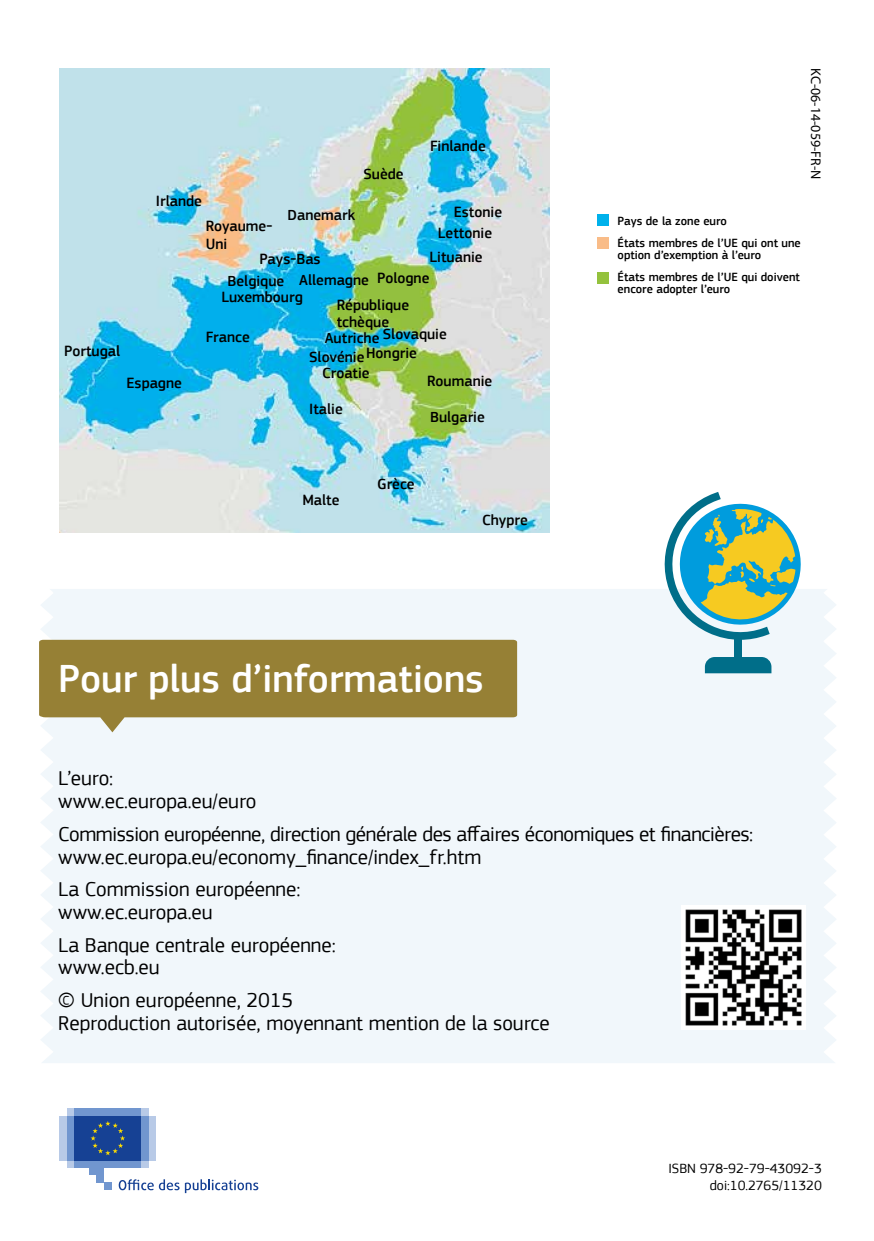
<style>
.page{position:relative;width:874px;height:1241px;background:#fff}
.page>*{position:absolute;margin:0;border:0;box-sizing:border-box;transform-origin:0 0}
.t1{font:500 40.25px "EC Square Sans Pro";color:#fff}
.t2{font:21px/22.8px "EC Square Sans Pro";color:#000}
.t3{font:21px/22.8px "EC Square Sans Pro";letter-spacing:-.02em;color:#000}
.t4{font:500 15.4px/17.5px "EC Square Sans Pro";color:#000}
.t5{font:14px/16.8px "EC Square Sans Pro";color:#000;text-align:right}
.t6{font:14px "Myriad Pro";color:#000}
.t7{font:500 12.25px/22.2px "EC Square Sans Pro";color:#000}
</style>
<div class="page">
<div style="left:41px;top:589px;width:795px;height:473px;background:#f1f7fb"></div>
<svg style="left:39px;top:639px;width:478px;height:93px;background:#a49355"></svg>
<div style="left:734px;top:636px;width:7px;height:26px;background:#006e89"></div>
<svg style="left:704px;top:657px;width:67px;height:16px"></svg>
<svg style="left:654px;top:492px;width:154px;height:147px"></svg>
<img style="left:60px;top:68px;width:489px;height:464px">
<div style="left:597px;top:214px;width:11px;height:11px;background:#00b1eb"></div>
<div style="left:597px;top:237px;width:11px;height:11px;background:#f9bc88"></div>
<div style="left:597px;top:272px;width:11px;height:11px;background:#94c23d"></div>
<img style="left:681px;top:904px;width:124px;height:124px">
<div style="left:67px;top:1160px;width:82px;height:7px;background:#b8cae7"></div>
<div style="left:67px;top:1108px;width:82px;height:7px;background:#b8cae7"></div>
<div style="left:74px;top:1108px;width:67px;height:7px;background:#7196cf"></div>
<div style="left:74px;top:1160px;width:67px;height:7px;background:#7196cf"></div>
<div style="left:141px;top:1115px;width:8px;height:45px;background:#7196cf"></div>
<div style="left:149px;top:1115px;width:7px;height:45px;background:#b8cae7"></div>
<div style="left:67px;top:1115px;width:7px;height:45px;background:#7196cf"></div>
<div style="left:59px;top:1115px;width:8px;height:45px;background:#b8cae7"></div>
<div style="left:89px;top:1160px;width:15px;height:14px;background:#7196cf"></div>
<div style="left:97px;top:1160px;width:7px;height:22px;background:#7196cf"></div>
<div style="left:104px;top:1182px;width:7px;height:7px;background:#7196cf"></div>
<div style="left:74px;top:1115px;width:67px;height:45px;background:#164194"></div>
<svg style="left:90px;top:1121px;width:35px;height:34px"></svg>
<svg style="left:119px;top:1179px;width:60px;height:10px"></svg>
<svg style="left:185px;top:1179px;width:73px;height:13px"></svg>
<p class="t4" style="left:156px;top:193px;width:48px">Irlande</p>
<p class="t4" style="left:206px;top:218px;width:68px">Royaume-<br>Uni</p>
<p class="t4" style="left:363px;top:165px;width:42px">Suède</p>
<p class="t4" style="left:287px;top:207px;width:69px">Danemark</p>
<p class="t4" style="left:430px;top:138px;width:57px">Finlande</p>
<p class="t4" style="left:453px;top:203px;width:50px">Estonie</p>
<p class="t4" style="left:437px;top:224px;width:56px">Lettonie</p>
<p class="t4" style="left:299px;top:249px;width:71px;line-height:20.5px;text-indent:-40px">Pays-Bas<br>Allemagne</p>
<p class="t4" style="left:227px;top:273px;width:58px">Belgique</p>
<p class="t4" style="left:429px;top:248px;width:55px">Lituanie</p>
<p class="t4" style="left:377px;top:270px;width:54px">Pologne</p>
<p class="t4" style="left:64px;top:342px;width:57px">Portugal</p>
<p class="t4" style="left:126px;top:374px;width:57px">Espagne</p>
<p class="t4" style="left:221px;top:289px;width:83px">Luxembourg</p>
<p class="t4" style="left:206px;top:329px;width:46px">France</p>
<p class="t4" style="left:336px;top:296px;width:74px">République tchèque</p>
<p class="t4" style="left:382px;top:326px;width:65px">Slovaquie</p>
<p class="t4" style="left:324px;top:329px;width:56px">Autriche</p>
<p class="t4" style="left:366px;top:344px;width:52px">Hongrie</p>
<p class="t4" style="left:322px;top:349px;width:49px;line-height:15.9px;text-indent:-13px">Slovénie<br>Croatie</p>
<p class="t4" style="left:309px;top:400px;width:35px">Italie</p>
<p class="t4" style="left:427px;top:372px;width:67px">Roumanie</p>
<p class="t4" style="left:430px;top:408px;width:56px">Bulgarie</p>
<p class="t4" style="left:302px;top:491px;width:39px">Malte</p>
<p class="t4" style="left:377px;top:475px;width:39px">Grèce</p>
<p class="t4" style="left:482px;top:511px;width:47px">Chypre</p>
<p class="t6" style="left:824px;top:68px;width:112px;rotate:90deg">KC-06-14-059-FR-N</p>
<p class="t7" style="left:617px;top:209px;width:184px">Pays de la zone euro<br>États membres de l’UE qui ont une</p>
<p class="t7" style="left:617px;top:244px;width:184px">option d’exemption à l’euro<br>États membres de l’UE qui doivent</p>
<p class="t7" style="left:617px;top:278px;width:114px">encore adopter l’euro</p>
<h1 class="t1" style="left:58px;top:655px;width:427px">Pour plus d’informations</h1>
<h2 class="t2" style="left:58px;top:767px;width:200px">L’euro: www.ec.europa.eu/euro</h2>
<h2 class="t3" style="left:58px;top:822px;width:696px">Commission européenne, direction générale des affaires économiques et financières: www.ec.europa.eu/economy_finance/index_fr.htm</h2>
<h2 class="t2" style="left:58px;top:877px;width:244px">La Commission européenne: www.ec.europa.eu</h2>
<h2 class="t2" style="left:58px;top:933px;width:279px">La Banque centrale européenne: www.ecb.eu</h2>
<h2 class="t2" style="left:58px;top:988px;width:492px">© Union européenne, 2015<br>Reproduction autorisée, moyennant mention de la source</h2>
<p class="t5" style="left:668px;top:1160px;width:155px">ISBN 978-92-79-43092-3 doi:10.2765/11320</p>
</div>
